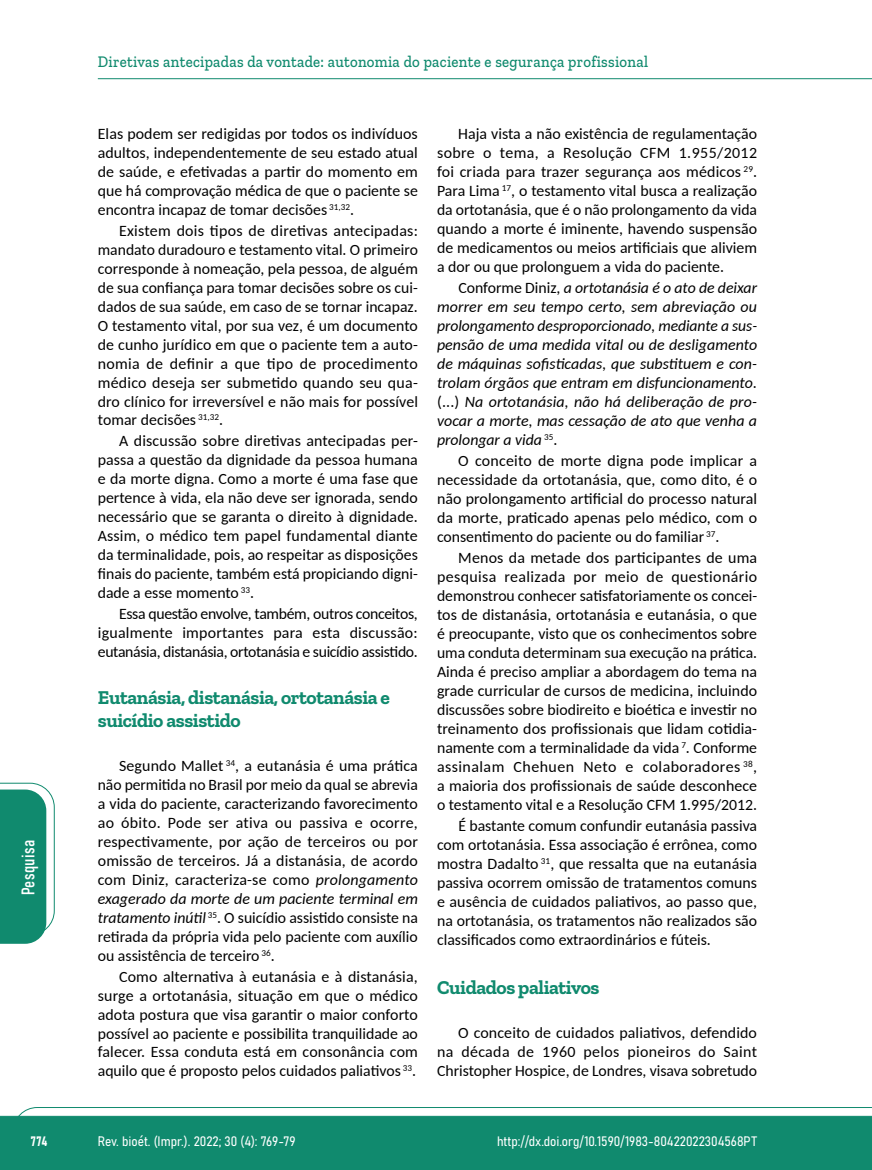
<style>
.page{position:relative;width:872px;height:1170px;background:#fff}
.page>*{position:absolute;margin:0;border:0;box-sizing:border-box;transform-origin:0 0}
.t1{font:700 19.5px/23.4px "Zilla Slab";letter-spacing:-.02em;color:#108a6e}
.t2{font:18px "Bahnschrift";letter-spacing:.02em;color:#fff}
.t3{font:500 16.5px "Zilla Slab";letter-spacing:.02em;color:#108a6e;scale:.9 1}
.t4{font:15.75px/18.9px "Carlito";color:#000;text-align:justify}
.t5{font:italic 15.75px/18.9px "Carlito";letter-spacing:.005em;color:#000;text-align:justify}
.t6{font:13.5px "Bahnschrift";color:#fff}
.s1{font-style:italic}
.s2{font-style:normal}
</style>
<div class="page">
<svg style="left:12px;top:1107px;width:860px;height:62px;background:#2e9880"></svg>
<hr style="left:98px;top:78px;width:774px;height:1px;background:#108a6e">
<svg style="left:0;top:782px;width:55px;height:161px"></svg>
<p class="t2" style="left:15px;top:895px;width:57px;rotate:-90deg">Pesquisa</p>
<p class="t3" style="left:98px;top:53px;width:613px">Diretivas antecipadas da vontade: autonomia do paciente e segurança profissional</p>
<p class="t4" style="left:98px;top:124px;width:321px">Elas podem ser redigidas por todos os indivíduos adultos, independentemente de seu estado atual de saúde, e efetivadas a partir do momento em que há comprovação médica de que o paciente se encontra incapaz de tomar decisões <sup>31,32</sup>.</p>
<p class="t4" style="left:98px;top:221px;width:322px;text-indent:21px">Existem dois tipos de diretivas antecipadas: mandato duradouro e testamento vital. O primeiro corresponde à nomeação, pela pessoa, de alguém de sua confiança para tomar decisões sobre os cui&shy;dados de sua saúde, em caso de se tornar incapaz.<br>O testamento vital, por sua vez, é um documento de cunho jurídico em que o paciente tem a auto&shy;nomia de definir a que tipo de procedimento médico deseja ser submetido quando seu qua&shy;dro clínico for irreversível e não mais for possível tomar decisões <sup>31,32</sup>.</p>
<p class="t4" style="left:98px;top:431px;width:322px;text-indent:21px">A discussão sobre diretivas antecipadas per&shy;passa a questão da dignidade da pessoa humana e da morte digna. Como a morte é uma fase que pertence à vida, ela não deve ser ignorada, sendo necessário que se garanta o direito à dignidade.<br>Assim, o médico tem papel fundamental diante da terminalidade, pois, ao respeitar as disposições finais do paciente, também está propiciando digni&shy;dade a esse momento <sup>33</sup>.</p>
<p class="t4" style="left:98px;top:603px;width:321px;text-indent:21px">Essa questão envolve, também, outros conceitos, igualmente importantes para esta discussão: eutanásia, distanásia, ortotanásia e suicídio assistido.</p>
<p class="t1" style="left:98px;top:685px;width:294px">Eutanásia, distanásia, ortotanásia e suicídio assistido</p>
<p class="t4" style="left:98px;top:756px;width:322px;text-indent:21px">Segundo Mallet <sup>34</sup>, a eutanásia é uma prática não permitida no Brasil por meio da qual se abrevia a vida do paciente, caracterizando favorecimento ao óbito. Pode ser ativa ou passiva e ocorre, respectivamente, por ação de terceiros ou por omissão de terceiros. Já a distanásia, de acordo com Diniz, caracteriza-se como <span class="s1">prolongamento exagerado da morte de um paciente terminal em tratamento inútil</span> <sup>35</sup>. O suicídio assistido consiste na retirada da própria vida pelo paciente com auxílio ou assistência de terceiro <sup>36</sup>.</p>
<p class="t4" style="left:98px;top:966px;width:322px;text-indent:21px">Como alternativa à eutanásia e à distanásia, surge a ortotanásia, situação em que o médico adota postura que visa garantir o maior conforto possível ao paciente e possibilita tranquilidade ao falecer. Essa conduta está em consonância com aquilo que é proposto pelos cuidados paliativos <sup>33</sup>.</p>
<p class="t4" style="left:437px;top:124px;width:321px;text-indent:21px">Haja vista a não existência de regulamentação sobre o tema, a Resolução CFM 1.955/2012 foi criada para trazer segurança aos médicos <sup>29</sup>.<br>Para Lima <sup>17</sup>, o testamento vital busca a realização da ortotanásia, que é o não prolongamento da vida quando a morte é iminente, havendo suspensão de medicamentos ou meios artificiais que aliviem a dor ou que prolonguem a vida do paciente.</p>
<p class="t5" style="left:437px;top:278px;width:322px;text-indent:21px"><span class="s2">Conforme Diniz,</span> a ortotanásia é o ato de deixar morrer em seu tempo certo, sem abreviação ou prolongamento desproporcionado, mediante a sus&shy;pensão de uma medida vital ou de desligamento de máquinas sofisticadas, que substituem e con&shy;trolam órgãos que entram em disfuncionamento<span class="s2">. (...)</span> Na ortotanásia, não há deliberação de pro&shy;vocar a morte, mas cessação de ato que venha a prolongar a vida <sup>35</sup><span class="s2">.</span></p>
<p class="t4" style="left:437px;top:451px;width:321px;text-indent:21px">O conceito de morte digna pode implicar a necessidade da ortotanásia, que, como dito, é o não prolongamento artificial do processo natural da morte, praticado apenas pelo médico, com o consentimento do paciente ou do familiar <sup>37</sup>.</p>
<p class="t4" style="left:437px;top:548px;width:322px;text-indent:21px">Menos da metade dos participantes de uma pesquisa realizada por meio de questionário demonstrou conhecer satisfatoriamente os concei&shy;tos de distanásia, ortotanásia e eutanásia, o que é preocupante, visto que os conhecimentos sobre uma conduta determinam sua execução na prática.<br>Ainda é preciso ampliar a abordagem do tema na grade curricular de cursos de medicina, incluindo discussões sobre biodireito e bioética e investir no treinamento dos profissionais que lidam cotidia&shy;namente com a terminalidade da vida <sup>7</sup>. Conforme assinalam Chehuen Neto e colaboradores <sup>38</sup>, a maioria dos profissionais de saúde desconhece o testamento vital e a Resolução CFM 1.995/2012.</p>
<p class="t4" style="left:437px;top:815px;width:321px;text-indent:21px">É bastante comum confundir eutanásia passiva com ortotanásia. Essa associação é errônea, como mostra Dadalto <sup>31</sup>, que ressalta que na eutanásia passiva ocorrem omissão de tratamentos comuns e ausência de cuidados paliativos, ao passo que, na ortotanásia, os tratamentos não realizados são classificados como extraordinários e fúteis.</p>
<p class="t1" style="left:437px;top:975px;width:164px">Cuidados paliativos</p>
<p class="t4" style="left:437px;top:1022px;width:322px;text-indent:21px">O conceito de cuidados paliativos, defendido na década de 1960 pelos pioneiros do Saint Christopher Hospice, de Londres, visava sobretudo</p>
<p class="t6" style="left:31px;top:1130px;width:18px">774</p>
<p class="t6" style="left:98px;top:1131px;width:199px">Rev. bioét. (Impr.). 2022; 30 (4): 769-79</p>
<p class="t6" style="left:497px;top:1131px;width:262px">http://dx.doi.org/10.1590/1983-80422022304568PT</p>
</div>
